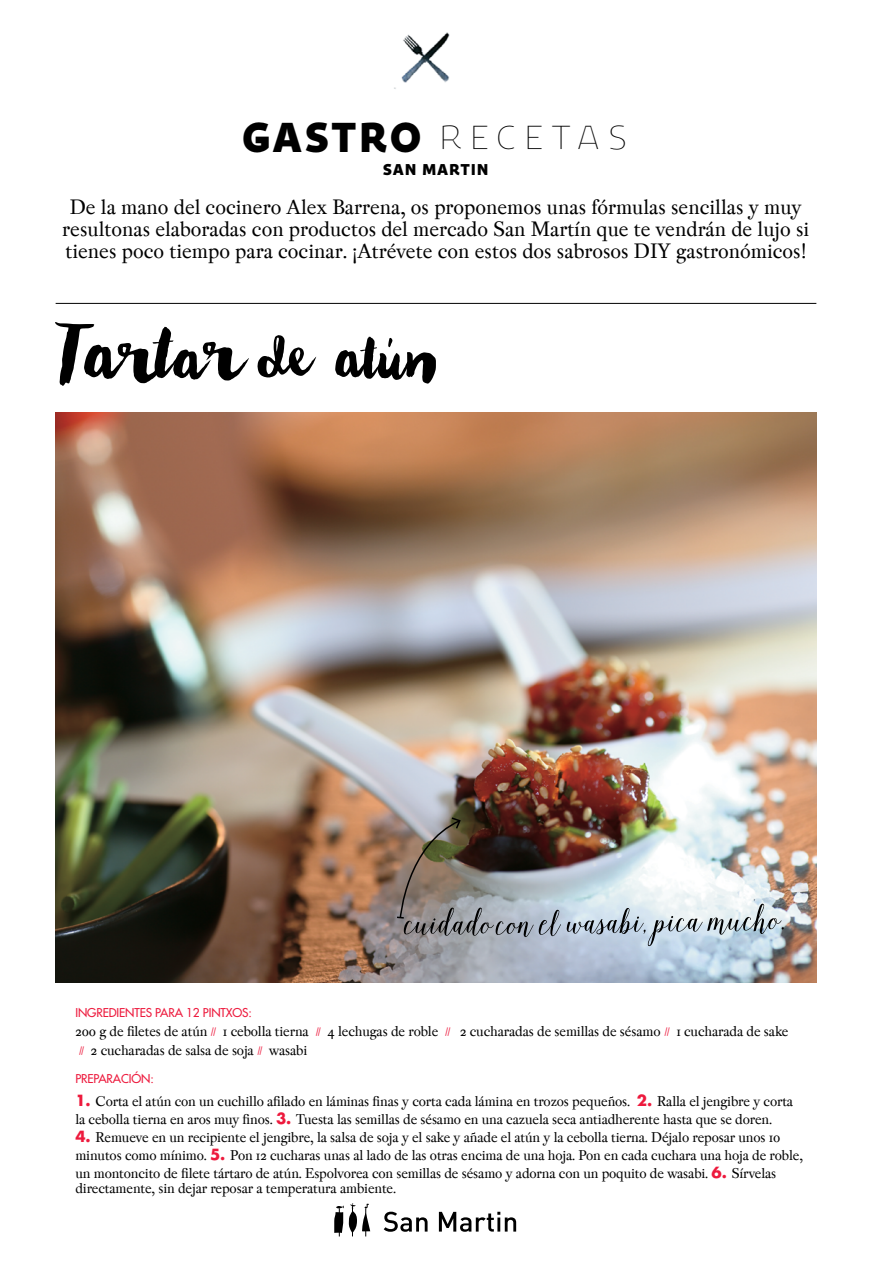
<style>
.page{position:relative;width:893px;height:1263px;background:#fff}
.page>*{position:absolute;margin:0;border:0;box-sizing:border-box;transform-origin:0 0}
.t1{font:94.65px "Wanderlust Letters";color:#000}
.t2{font:77.55px "Wanderlust Letters";color:#000}
.t3{font:51px "Isabella";color:#000}
.t4{font:50.85px "Isabella";color:#000}
.t5{font:41.55px "Quercus Wykroj";letter-spacing:.05em;color:#000}
.t6{font:22.05px/22px "Pradell";color:#000;text-align:center}
.t7{font:15.6px "Quercus Wokolo";letter-spacing:.05em;color:#000}
.t8{font:15px/18px "Pradell";letter-spacing:-.01em;color:#000}
.t9{font:500 11.85px "Futura Std";letter-spacing:-.01em;color:#ed1a3d}
.s1{font-family:"Quercus Wokolo"}
.s2{font-size:83.1px}
.s3{font-size:91.05px}
.s4{font-size:72.75px}
.s5{font-size:13.2px;color:#ed1a3d}
.s6{font-family:"Futura Std";font-weight:700;color:#ed1a3d}
</style>
<div class="page">
<img style="left:56px;top:412px;width:760px;height:571px">
<hr style="left:56px;top:303px;width:760px;height:1px;background:#000">
<svg style="left:334px;top:1203px;width:36px;height:33px"></svg>
<svg style="left:384px;top:1212px;width:44px;height:20px"></svg>
<svg style="left:439px;top:1212px;width:77px;height:20px"></svg>
<img style="left:394px;top:32px;width:56px;height:57px">
<svg style="left:395px;top:816px;width:67px;height:103px;background:#877b6e"></svg>
<svg style="left:388px;top:338px;width:4px;height:9px"></svg>
<h3 class="t5" style="left:242px;top:107px;width:390px"><span class="s1">GASTRO</span> RECETAS</h3>
<p class="t7" style="left:383px;top:159px;width:107px">SAN MARTIN</p>
<p class="t6" style="left:62px;top:196px;width:748px">De la mano del cocinero Alex Barrena, os proponemos unas fórmulas sencillas y muy resultonas elaboradas con productos del mercado San Martín que te vendrán de lujo si tienes poco tiempo para cocinar. ¡Atrévete con estos dos sabrosos DIY gastronómicos!</p>
<h1 class="t1" style="left:54px;top:290px;width:190px;rotate:5deg">Tart<span class="s2">a</span><span class="s3">r</span></h1>
<h2 class="t2" style="left:255px;top:309px;width:182px"><span class="s4">de</span> atun</h2>
<h3 class="t3" style="left:404px;top:900px;width:90px">cuidado</h3>
<h3 class="t4" style="left:495px;top:900px;width:291px;rotate:-1deg">con el wasabi, pica mucho.</h3>
<p class="t9" style="left:75px;top:1005px;width:178px">INGREDIENTES PARA 12 PINTXOS:</p>
<p class="t8" style="left:75px;top:1022px;width:715px;line-height:19.2px">200 g de filetes de atún <span class="s5">//</span> 1 cebolla tierna <span class="s5">//</span> 4 lechugas de roble <span class="s5">//</span> 2 cucharadas de semillas de sésamo <span class="s5">//</span> 1 cucharada de sake <span class="s5">//</span> 2 cucharadas de salsa de soja <span class="s5">//</span> wasabi</p>
<p class="t9" style="left:75px;top:1071px;width:80px">PREPARACIÓN:</p>
<p class="t8" style="left:75px;top:1092px;width:719px"><span class="s6">1.</span> Corta el atún con un cuchillo afilado en láminas finas y corta cada lámina en trozos pequeños. <span class="s6">2.</span> Ralla el jengibre y corta la cebolla tierna en aros muy finos. <span class="s6">3.</span> Tuesta las semillas de sésamo en una cazuela seca antiadherente hasta que se doren.</p>
<p class="t8" style="left:75px;top:1128px;width:729px"><span class="s6">4.</span> Remueve en un recipiente el jengibre, la salsa de soja y el sake y añade el atún y la cebolla tierna. Déjalo reposar unos 10 minutos como mínimo. <span class="s6">5.</span> Pon 12 cucharas unas al lado de las otras encima de una hoja. Pon en cada cuchara una hoja de roble, un montoncito de filete tártaro de atún. Espolvorea con semillas de sésamo y adorna con un poquito de wasabi. <span class="s6">6.</span> Sírvelas</p>
<p class="t8" style="left:75px;top:1179px;width:322px">directamente, sin dejar reposar a temperatura ambiente.</p>
</div>
